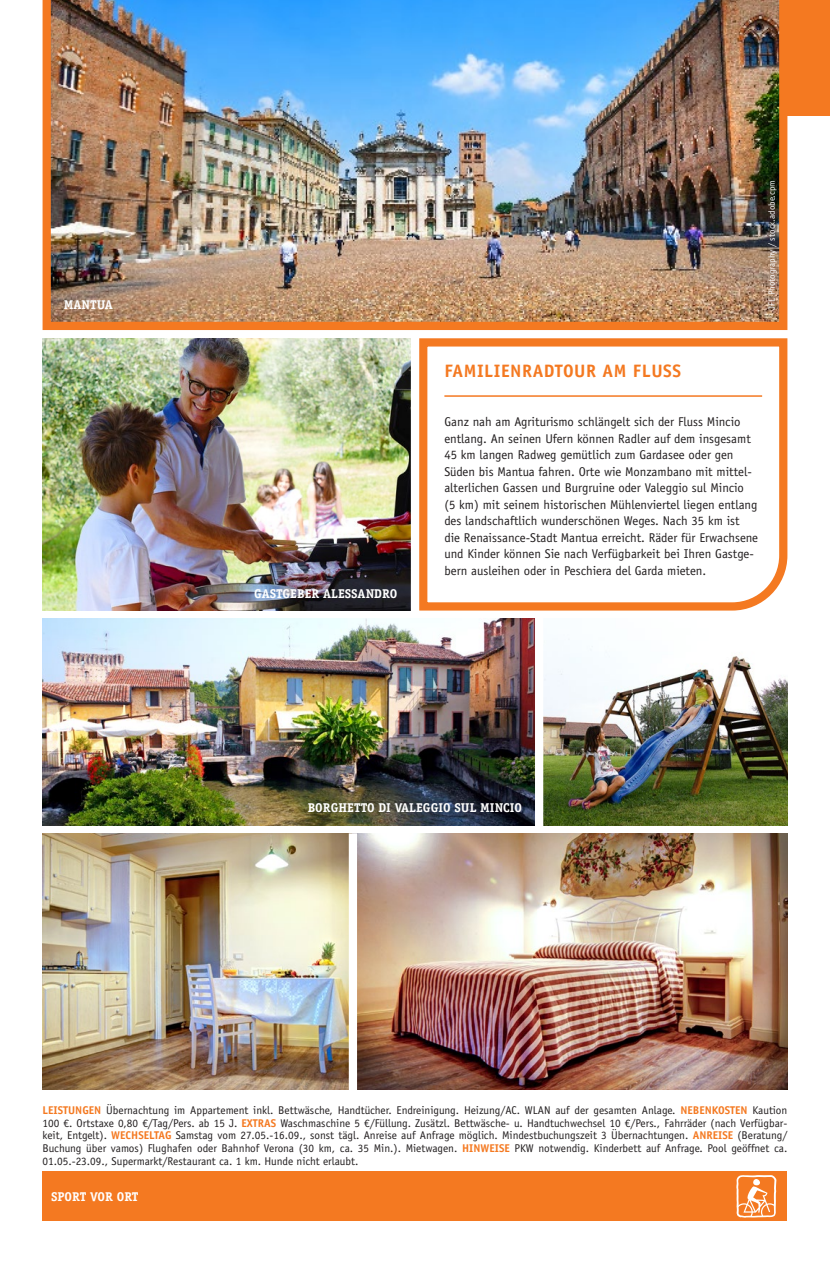
<style>
.page{position:relative;width:830px;height:1263px;background:#fff}
.page>*{position:absolute;margin:0;border:0;box-sizing:border-box;transform-origin:0 0}
.t1{font:700 18px "Officina Sans Std";letter-spacing:.03em;color:#f47921}
.t2{font:12.75px/16.5px "Officina Sans Std";color:#231f20}
.t3{font:700 12.75px "Officina Serif Std";color:#fff}
.t4{font:11.25px/12.8px "Officina Sans Std";color:#231f20;text-align:justify}
.t5{font:9px "Officina Sans Std";color:#fff}
.s1{font-weight:700;color:#f47921}
</style>
<div class="page">
<div style="left:787px;top:0;width:42px;height:116px;background:#f47921"></div>
<img style="left:43px;top:833px;width:744px;height:256px">
<img style="left:43px;top:0;width:744px;height:330px">
<img style="left:43px;top:338px;width:367px;height:272px">
<img style="left:43px;top:619px;width:744px;height:206px">
<svg style="left:419px;top:338px;width:369px;height:273px"></svg>
<div style="left:534px;top:615px;width:9px;height:214px;background:#fff"></div>
<div style="left:348px;top:833px;width:9px;height:265px;background:#fff"></div>
<hr style="left:444px;top:395px;width:317px;height:2px;background:#f47921">
<div style="left:43px;top:1172px;width:744px;height:49px;background:#f47921"></div>
<svg style="left:736px;top:1175px;width:40px;height:43px"></svg>
<p class="t3" style="left:64px;top:297px;width:50px">MANTUA</p>
<p class="t3" style="left:254px;top:585px;width:145px">GASTGEBER ALESSANDRO</p>
<p class="t5" style="left:766px;top:317px;width:139px;rotate:-90deg">© JFL Photography / stock.adobe.cpm</p>
<h1 class="t1" style="left:444px;top:359px;width:238px">FAMILIENRADTOUR AM FLUSS</h1>
<p class="t2" style="left:444px;top:413px;width:315px">Ganz nah am Agriturismo schlängelt sich der Fluss Mincio entlang. An seinen Ufern können Radler auf dem insgesamt 45 km langen Radweg gemütlich zum Gardasee oder gen Süden bis Mantua fahren. Orte wie Monzambano mit mittel‑ alterlichen Gassen und Burgruine oder Valeggio sul Mincio (5 km) mit seinem historischen Mühlenviertel liegen entlang des landschaftlich wunderschönen Weges. Nach 35 km ist die Renaissance-Stadt Mantua erreicht. Räder für Erwachsene und Kinder können Sie nach Verfügbarkeit bei Ihren Gastge‑ bern ausleihen oder in Peschiera del Garda mieten.</p>
<p class="t3" style="left:307px;top:800px;width:216px">BORGHETTO DI VALEGGIO SUL MINCIO</p>
<p class="t4" style="left:42px;top:1103px;width:746px"><span class="s1">LEISTUNGEN</span> Übernachtung im Appartement inkl. Bettwäsche, Handtücher. Endreinigung. Heizung/AC. WLAN auf der gesamten Anlage. <span class="s1">NEBENKOSTEN</span> Kaution 100 €. Ortstaxe 0,80 €/Tag/Pers. ab 15 J. <span class="s1">EXTRAS</span> Waschmaschine 5 €/Füllung. Zusätzl. Bettwäsche- u. Handtuchwechsel 10 €/Pers., Fahrräder (nach Verfügbar‑ keit, Entgelt). <span class="s1">WECHSELTAG</span> Samstag vom 27.05.-16.09., sonst tägl. Anreise auf Anfrage möglich. Mindestbuchungszeit 3 Übernachtungen. <span class="s1">ANREISE</span> (Beratung/ Buchung über vamos) Flughafen oder Bahnhof Verona (30 km, ca. 35 Min.). Mietwagen. <span class="s1">HINWEISE</span> PKW notwendig. Kinderbett auf Anfrage. Pool geöffnet ca.<br>01.05.-23.09., Supermarkt/Restaurant ca. 1 km. Hunde nicht erlaubt.</p>
<p class="t3" style="left:51px;top:1189px;width:89px">SPORT VOR ORT</p>
</div>
